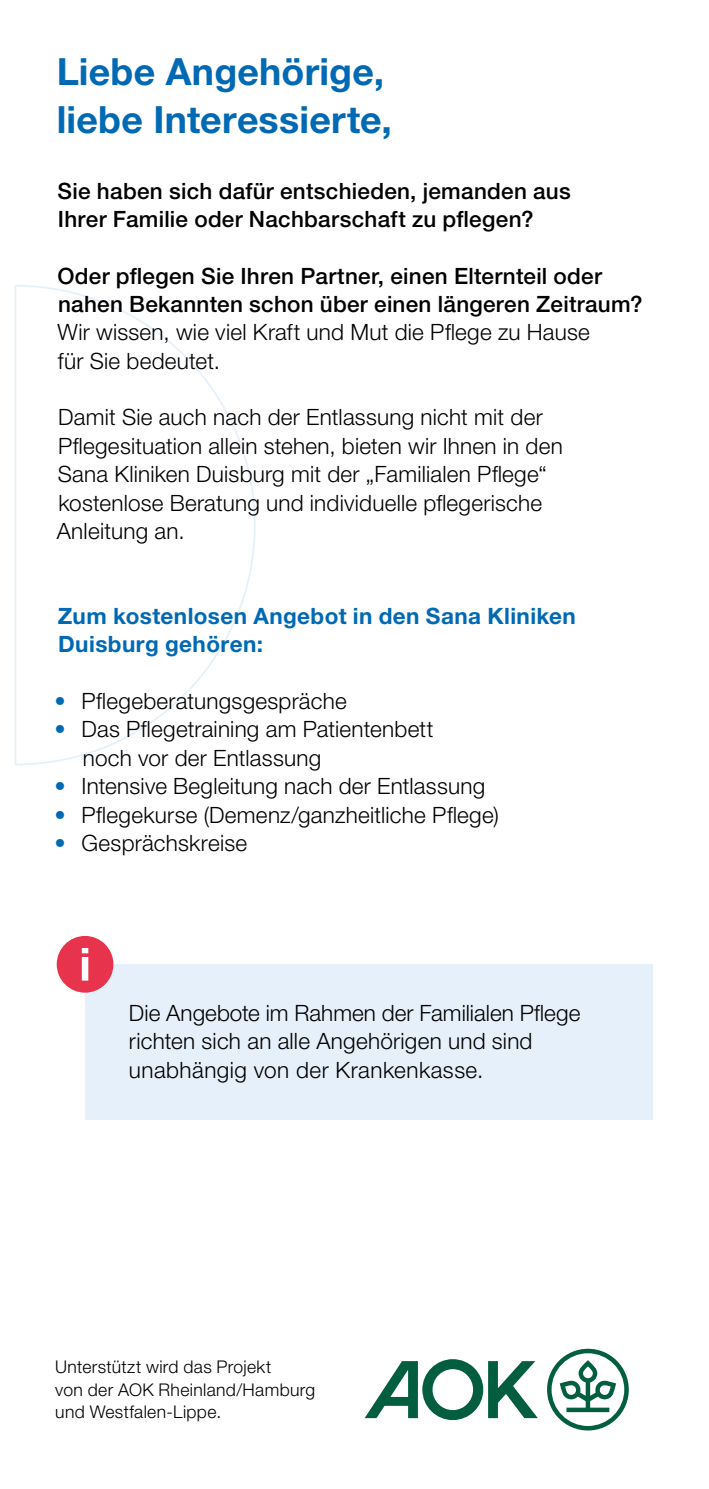
<style>
.page{position:relative;width:709px;height:1489px;background:#fff}
.page>*{position:absolute;margin:0;border:0;box-sizing:border-box;transform-origin:0 0}
.t1{font:700 37.5px/47.5px "Helvetica Neue LT Pro";letter-spacing:.005em;color:#0069b4}
.t2{font:300 22.5px/28.2px "Helvetica Neue LT Pro";letter-spacing:.01em;color:#000}
.t3{font:500 22.5px/28.2px "Helvetica Neue LT Pro";letter-spacing:.01em;color:#000}
.t4{font:700 22.5px/28.2px "Helvetica Neue LT Pro";letter-spacing:.02em;color:#0069b4}
.t5{font:300 17.5px/22.5px "Helvetica Neue LT Pro";letter-spacing:.02em;color:#000}
.s1{color:#0069b4}
</style>
<div class="page">
<svg style="left:14px;top:285px;width:242px;height:480px"></svg>
<svg style="left:364px;top:1348px;width:264px;height:82px"></svg>
<div style="left:85px;top:964px;width:567px;height:156px;background:#e6f0fb"></div>
<div style="left:57px;top:935px;width:56px;height:57px;background:#e7344c;border-radius:50%"></div>
<svg style="left:82px;top:948px;width:6px;height:5px"></svg>
<div style="left:82px;top:956px;width:6px;height:24px;background:#fff"></div>
<h1 class="t1" style="left:57px;top:47px;width:337px">Liebe Angehörige, liebe Interessierte,</h1>
<p class="t3" style="left:58px;top:176px;width:514px">Sie haben sich dafür entschieden, jemanden aus<br>Ihrer Familie oder Nachbarschaft zu pflegen?</p>
<p class="t3" style="left:57px;top:261px;width:587px">Oder pflegen Sie Ihren Partner, einen Elternteil oder nahen Bekannten schon über einen längeren Zeitraum?</p>
<p class="t2" style="left:58px;top:318px;width:533px">Wir wissen, wie viel Kraft und Mut die Pflege zu Hause für Sie bedeutet.</p>
<p class="t2" style="left:57px;top:403px;width:508px">Damit Sie auch nach der Entlassung nicht mit der Pflegesituation allein stehen, bieten wir Ihnen in den Sana Kliniken Duisburg mit der „Familialen Pflege“ kostenlose Beratung und individuelle pflegerische Anleitung an.</p>
<p class="t4" style="left:58px;top:601px;width:519px">Zum kostenlosen Angebot in den Sana Kliniken<br>Duisburg gehören:</p>
<p class="t2" style="left:54px;top:686px;width:294px"><span class="s1">•</span> Pflegeberatungsgespräche</p>
<p class="t2" style="left:83px;top:714px;width:352px;text-indent:-28px"><span class="s1">•</span> Das Pflegetraining am Patientenbett noch vor der Entlassung</p>
<p class="t2" style="left:54px;top:771px;width:432px"><span class="s1">•</span> Intensive Begleitung nach der Entlassung</p>
<p class="t2" style="left:54px;top:800px;width:446px"><span class="s1">•</span> Pflegekurse (Demenz/ganzheitliche Pflege)</p>
<p class="t2" style="left:54px;top:828px;width:194px"><span class="s1">•</span> Gesprächskreise</p>
<p class="t2" style="left:129px;top:998px;width:453px">Die Angebote im Rahmen der Familialen Pflege richten sich an alle Angehörigen und sind unabhängig von der Krankenkasse.</p>
<p class="t5" style="left:55px;top:1355px;width:261px">Unterstützt wird das Projekt<br>von der AOK Rheinland/Hamburg und Westfalen-Lippe.</p>
</div>
